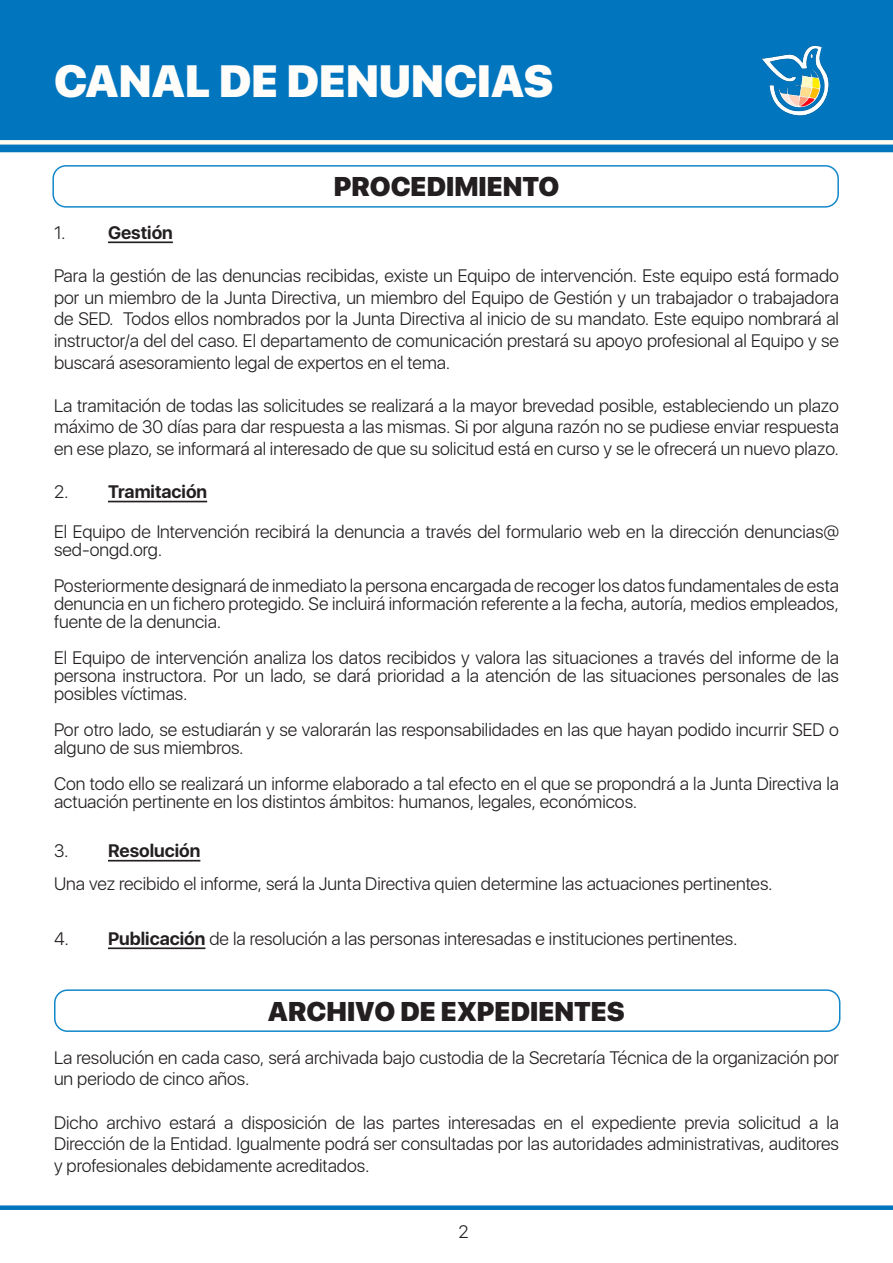
<style>
.page{position:relative;width:893px;height:1263px;background:#fff}
.page>*{position:absolute;margin:0;border:0;box-sizing:border-box;transform-origin:0 0}
.t1{font:900 45px "SFUI Display";color:#fffdfa}
.t2{font:900 27px "SFUI Display";color:#231f20}
.t3{font:300 18px/21.6px "SFUI Display";color:#231f20;text-align:justify}
.t4{font:700 18px "SFUI Display";color:#231f20}
.s1{font-weight:300}
.s2{font-weight:700}
</style>
<div class="page">
<div style="left:0;top:1205px;width:893px;height:5px;background:#0175be"></div>
<div style="left:0;top:145px;width:893px;height:7px;background:#0175be"></div>
<div style="left:0;top:0;width:893px;height:145px;background:#0175be"></div>
<img style="left:754px;top:38px;width:85px;height:85px">
<hr style="left:108px;top:241px;width:65px;height:2px;background:#231f20">
<hr style="left:108px;top:501px;width:99px;height:1px;background:#231f20">
<hr style="left:108px;top:860px;width:92px;height:1px;background:#231f20">
<hr style="left:108px;top:947px;width:97px;height:2px;background:#231f20">
<div style="left:52px;top:165px;width:787px;height:43px;border:2px solid #1287c9;border-radius:13px"></div>
<div style="left:54px;top:989px;width:786px;height:43px;border:2px solid #1287c9;border-radius:13px"></div>
<p class="t1" style="left:54px;top:55px;width:501px">CANAL DE DENUNCIAS</p>
<p class="t2" style="left:334px;top:171px;width:227px">PROCEDIMIENTO</p>
<p class="t4" style="left:54px;top:222px;width:120px"><span class="s1">1.</span> Gestión</p>
<p class="t3" style="left:54px;top:266px;width:786px">Para la gestión de las denuncias recibidas, existe un Equipo de intervención. Este equipo está formado por un miembro de la Junta Directiva, un miembro del Equipo de Gestión y un trabajador o trabajadora de SED. Todos ellos nombrados por la Junta Directiva al inicio de su mandato. Este equipo nombrará al instructor/a del del caso. El departamento de comunicación prestará su apoyo profesional al Equipo y se buscará asesoramiento legal de expertos en el tema.</p>
<p class="t3" style="left:54px;top:396px;width:786px">La tramitación de todas las solicitudes se realizará a la mayor brevedad posible, estableciendo un plazo máximo de 30 días para dar respuesta a las mismas. Si por alguna razón no se pudiese enviar respuesta en ese plazo, se informará al interesado de que su solicitud está en curso y se le ofrecerá un nuevo plazo.</p>
<p class="t4" style="left:54px;top:481px;width:155px"><span class="s1">2.</span> Tramitación</p>
<p class="t3" style="left:54px;top:524px;width:786px;line-height:18px">El Equipo de Intervención recibirá la denuncia a través del formulario web en la dirección denuncias@ sed-ongd.org.</p>
<p class="t3" style="left:54px;top:578px;width:786px;line-height:18px">Posteriormente designará de inmediato la persona encargada de recoger los datos fundamentales de esta denuncia en un fichero protegido. Se incluirá información referente a la fecha, autoría, medios empleados, fuente de la denuncia.</p>
<p class="t3" style="left:54px;top:650px;width:786px;line-height:18px">El Equipo de intervención analiza los datos recibidos y valora las situaciones a través del informe de la persona instructora. Por un lado, se dará prioridad a la atención de las situaciones personales de las posibles víctimas.</p>
<p class="t3" style="left:54px;top:722px;width:786px;line-height:18px">Por otro lado, se estudiarán y se valorarán las responsabilidades en las que hayan podido incurrir SED o alguno de sus miembros.</p>
<p class="t3" style="left:54px;top:776px;width:786px;line-height:18px">Con todo ello se realizará un informe elaborado a tal efecto en el que se propondrá a la Junta Directiva la actuación pertinente en los distintos ámbitos: humanos, legales, económicos.</p>
<p class="t4" style="left:54px;top:841px;width:148px"><span class="s1">3.</span> Resolución</p>
<p class="t3" style="left:54px;top:874px;width:720px">Una vez recibido el informe, será la Junta Directiva quien determine las actuaciones pertinentes.</p>
<p class="t3" style="left:54px;top:929px;width:685px">4. <span class="s2">Publicación</span> de la resolución a las personas interesadas e instituciones pertinentes.</p>
<p class="t2" style="left:268px;top:995px;width:359px">ARCHIVO DE EXPEDIENTES</p>
<p class="t3" style="left:54px;top:1048px;width:786px">La resolución en cada caso, será archivada bajo custodia de la Secretaría Técnica de la organización por un periodo de cinco años.</p>
<p class="t3" style="left:54px;top:1112px;width:786px">Dicho archivo estará a disposición de las partes interesadas en el expediente previa solicitud a la Dirección de la Entidad. Igualmente podrá ser consultadas por las autoridades administrativas, auditores y profesionales debidamente acreditados.</p>
<p class="t3" style="left:458px;top:1221px;width:12px">2</p>
</div>
